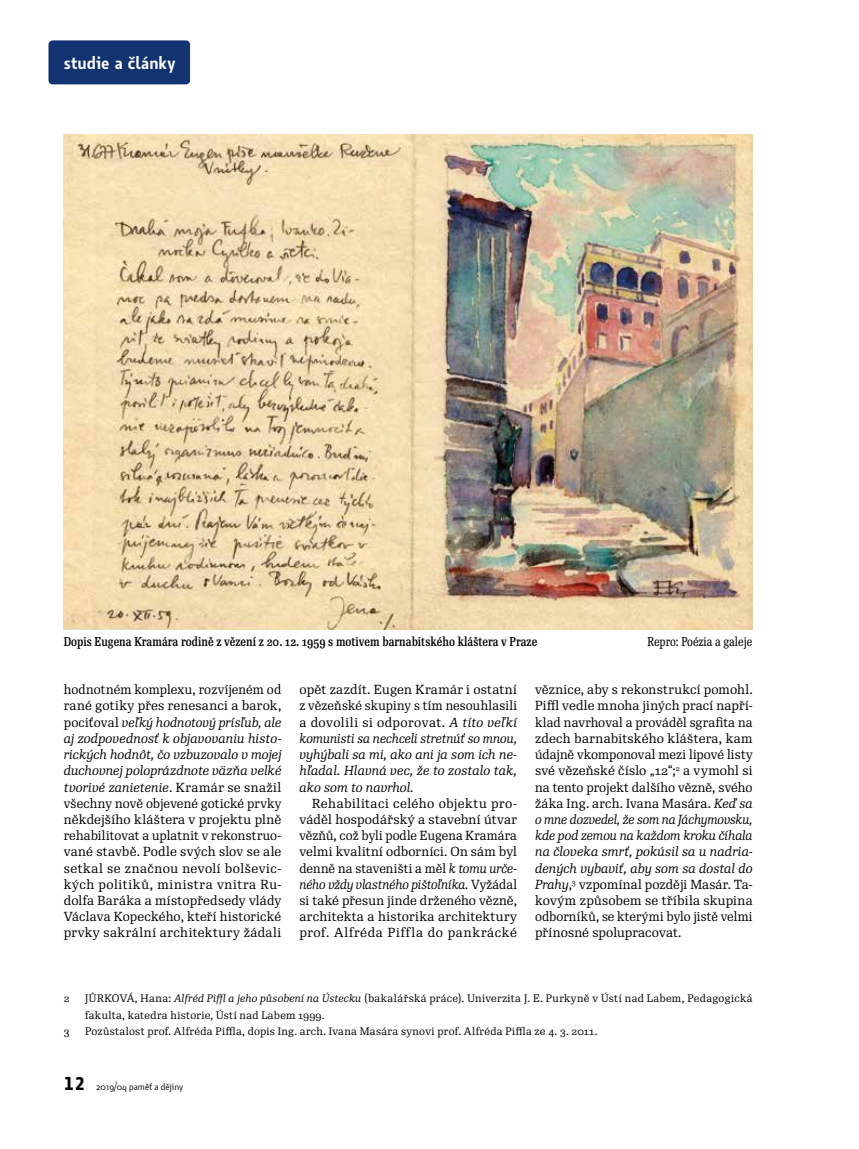
<style>
.page{position:relative;width:859px;height:1149px;background:#fff}
.page>*{position:absolute;margin:0;border:0;box-sizing:border-box;transform-origin:0 0}
.t1{font:600 18px "Botanika Std";letter-spacing:.005em;color:#fff}
.t2{font:12.75px/16.2px "Re Public Std";letter-spacing:.03em;color:#000;text-align:justify}
.t3{font:italic 12.75px/16.2px "Re Public Std";letter-spacing:.01em;color:#000;text-align:justify}
.t4{font:500 12.45px "Re Public Std Cond";color:#000}
.t5{font:12.45px "Re Public Std Cond";color:#000}
.t6{font:10.5px/16.2px "Re Public Std";letter-spacing:.03em;color:#000}
.t7{font:9.75px "Botanika Std";color:#000}
.s1{font-style:italic}
.s2{font-style:normal}
.s3{font-family:"Botanika Mono";font-weight:700;font-size:18px}
</style>
<div class="page">
<div style="left:48px;top:40px;width:142px;height:44px;background:#133370;border-radius:4px"></div>
<img style="left:64px;top:135px;width:689px;height:494px">
<h1 class="t1" style="left:64px;top:50px;width:113px">studie a články</h1>
<p class="t4" style="left:64px;top:633px;width:475px">Dopis Eugena Kramára rodině z vězení z 20. 12. 1959 s motivem barnabitského kláštera v Praze</p>
<p class="t5" style="left:648px;top:633px;width:106px">Repro: Poézia a galeje</p>
<p class="t2" style="left:64px;top:681px;width:219px">hodnotném komplexu, rozvíjeném od rané gotiky přes renesanci a barok, pociťoval <span class="s1">veľký hodnotový prísľub, ale aj zodpovednosť k objavovaniu histo&shy;rických hodnôt, čo vzbuzovalo v mojej duchovnej poloprázdnote väzňa velké tvorivé zanietenie</span>. Kramár se snažil všechny nově objevené gotické prvky někdejšího kláštera v projektu plně rehabilitovat a uplatnit v rekonstruo&shy;vané stavbě. Podle svých slov se ale setkal se značnou nevolí bolševic&shy;kých politiků, ministra vnitra Ru&shy;dolfa Baráka a místopředsedy vlády Václava Kopeckého, kteří historické prvky sakrální architektury žádali</p>
<p class="t3" style="left:299px;top:681px;width:219px"><span class="s2">opět zazdít. Eugen Kramár i ostatní z vězeňské skupiny s tím nesouhlasili a dovolili si odporovat.</span> A títo veľkí komunisti sa nechceli stretnúť so mnou, vyhýbali sa mi, ako ani ja som ich ne&shy;hľadal. Hlavná vec, že to zostalo tak, ako som to navrhol.</p>
<p class="t2" style="left:299px;top:795px;width:219px;text-indent:13px">Rehabilitaci celého objektu pro&shy;váděl hospodářský a stavební útvar vězňů, což byli podle Eugena Kramára velmi kvalitní odborníci. On sám byl denně na staveništi a měl <span class="s1">k tomu urče&shy;ného vždy vlastného pištoľníka.</span> Vyžádal si také přesun jinde drženého vězně, architekta a historika architektury prof. Alfréda Piffla do pankrácké</p>
<p class="t2" style="left:535px;top:681px;width:219px">věznice, aby s rekonstrukcí pomohl.<br>Piffl vedle mnoha jiných prací napří&shy;klad navrhoval a prováděl sgrafita na zdech barnabitského kláštera, kam údajně vkomponoval mezi lipové listy své vězeňské číslo „12“;<sup>2</sup> a vymohl si na tento projekt dalšího vězně, svého žáka Ing. arch. Ivana Masára. <span class="s1">Keď sa o mne dozvedel, že som na Jáchymovsku, kde pod zemou na každom kroku číhala na človeka smrť, pokúsil sa u nadria&shy;dených vybaviť, aby som sa dostal do Prahy</span>,<sup>3</sup> vzpomínal později Masár. Ta&shy;kovým způsobem se tříbila skupina odborníků, se kterými bylo jistě velmi přínosné spolupracovat.</p>
<p class="t6" style="left:64px;top:990px;width:7px">2</p>
<p class="t6" style="left:85px;top:990px;width:669px">JŮRKOVÁ, Hana: <span class="s1">Alfréd Piffl a jeho působení na Ústecku</span> (bakalářská práce). Univerzita J. E. Purkyně v Ústí nad Labem, Pedagogická fakulta, katedra historie, Ústí nad Labem 1999.</p>
<p class="t6" style="left:64px;top:1022px;width:7px">3</p>
<p class="t6" style="left:85px;top:1022px;width:514px">Pozůstalost prof. Alfréda Piffla, dopis Ing. arch. Ivana Masára synovi prof. Alfréda Piffla ze 4. 3. 2011.</p>
<p class="t7" style="left:64px;top:1079px;width:121px"><span class="s3">12</span> 2019/04 paměť a dějiny</p>
</div>
